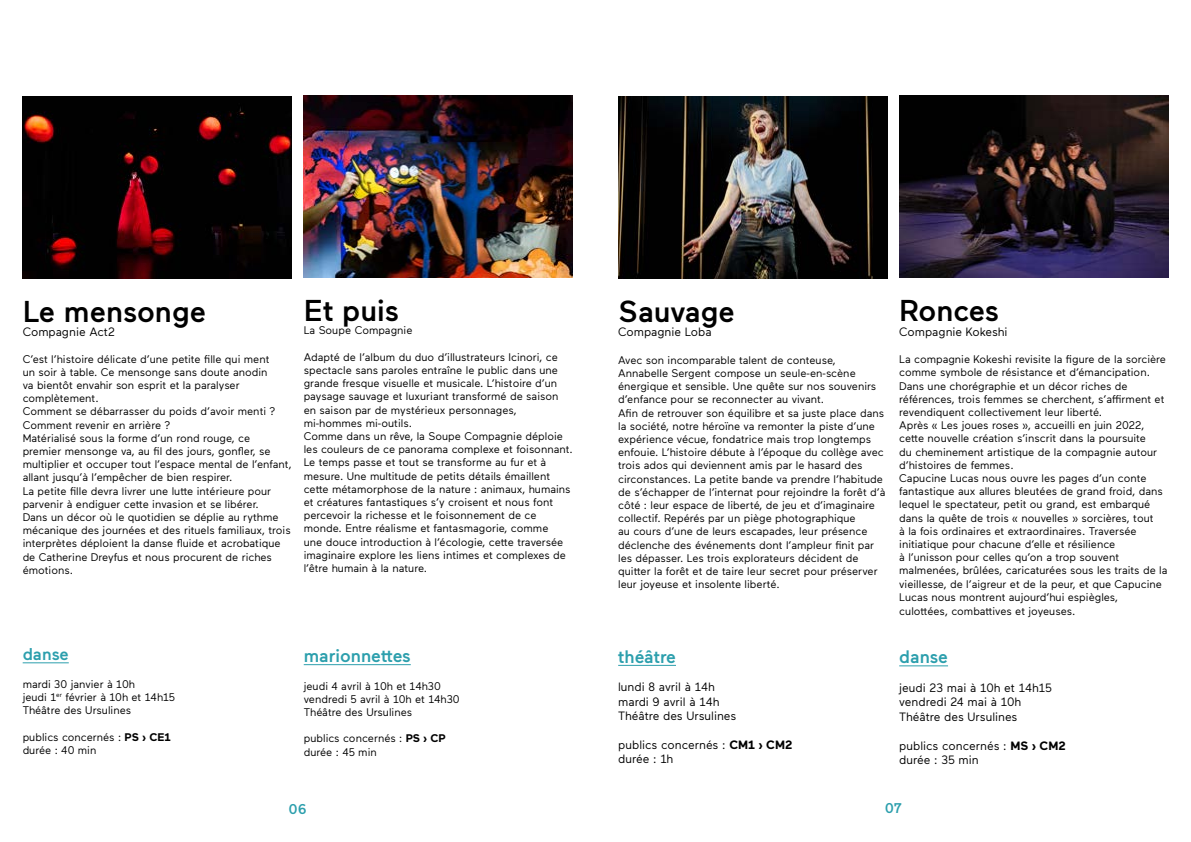
<style>
.page{position:relative;width:1191px;height:842px;background:#fff}
.page>*{position:absolute;margin:0;border:0;box-sizing:border-box;transform-origin:0 0}
.t1{font:500 30px "Maax";color:#000}
.t2{font:500 18px "Maax";color:#2c9fad}
.t3{font:500 17px "Maax";color:#2c9fad}
.t4{font:500 14px "Maax";color:#2c9fad}
.t5{font:12px/14.4px "Maax";color:#000}
.t6{font:11px/13.2px "Maax";color:#000}
.s1{font-weight:700}
</style>
<div class="page">
<img style="left:304px;top:95px;width:269px;height:183px">
<img style="left:618px;top:96px;width:269px;height:183px">
<hr style="left:304px;top:664px;width:107px;height:1px;background:#2c9fad">
<hr style="left:618px;top:665px;width:58px;height:1px;background:#2c9fad">
<img style="left:899px;top:95px;width:269px;height:183px">
<hr style="left:899px;top:665px;width:49px;height:1px;background:#2c9fad">
<img style="left:23px;top:96px;width:269px;height:183px">
<hr style="left:23px;top:662px;width:46px;height:1px;background:#2c9fad">
<h1 class="t1" style="left:23px;top:292px;width:185px">Le mensonge</h1>
<p class="t5" style="left:23px;top:324px;width:94px">Compagnie Act2</p>
<p class="t6" style="left:23px;top:352px;width:270px">C’est l’histoire délicate d’une petite fille qui ment<br>un soir à table. Ce mensonge sans doute anodin<br>va bientôt envahir son esprit et la paralyser complètement.<br>Comment se débarrasser du poids d’avoir menti ?<br>Comment revenir en arrière ?<br>Matérialisé sous la forme d’un rond rouge, ce<br>premier mensonge va, au fil des jours, gonfler, se multiplier et occuper tout l’espace mental de l’enfant, allant jusqu’à l’empêcher de bien respirer.<br>La petite fille devra livrer une lutte intérieure pour parvenir à endiguer cette invasion et se libérer.<br>Dans un décor où le quotidien se déplie au rythme mécanique des journées et des rituels familiaux, trois interprètes déploient la danse fluide et acrobatique de Catherine Dreyfus et nous procurent de riches émotions.</p>
<h1 class="t1" style="left:304px;top:291px;width:97px">Et puis</h1>
<p class="t6" style="left:304px;top:323px;width:110px">La Soupe Compagnie</p>
<p class="t6" style="left:304px;top:350px;width:270px">Adapté de l’album du duo d’illustrateurs Icinori, ce spectacle sans paroles entraîne le public dans une grande fresque visuelle et musicale. L’histoire d’un paysage sauvage et luxuriant transformé de saison en saison par de mystérieux personnages, mi-hommes mi-outils.<br>Comme dans un rêve, la Soupe Compagnie déploie les couleurs de ce panorama complexe et foisonnant.<br>Le temps passe et tout se transforme au fur et à mesure. Une multitude de petits détails émaillent cette métamorphose de la nature : animaux, humains et créatures fantastiques s’y croisent et nous font percevoir la richesse et le foisonnement de ce monde. Entre réalisme et fantasmagorie, comme<br>une douce introduction à l’écologie, cette traversée imaginaire explore les liens intimes et complexes de l’être humain à la nature.</p>
<h3 class="t3" style="left:23px;top:643px;width:48px">danse</h3>
<p class="t6" style="left:23px;top:677px;width:154px">mardi 30 janvier à 10h<br>jeudi 1<sup>er</sup> février à 10h et 14h15<br>Théâtre des Ursulines</p>
<p class="t6" style="left:23px;top:730px;width:150px">publics concernés : <span class="s1">PS › CE1 </span>durée : 40 min</p>
<h2 class="t2" style="left:304px;top:644px;width:108px">marionnettes</h2>
<p class="t6" style="left:304px;top:679px;width:157px">jeudi 4 avril à 10h et 14h30 vendredi 5 avril à 10h et 14h30<br>Théâtre des Ursulines</p>
<p class="t6" style="left:304px;top:731px;width:143px">publics concernés : <span class="s1">PS › CP </span>durée : 45 min</p>
<h1 class="t1" style="left:618px;top:292px;width:118px">Sauvage</h1>
<p class="t5" style="left:618px;top:324px;width:95px">Compagnie Loba</p>
<p class="t6" style="left:618px;top:353px;width:269px">Avec son incomparable talent de conteuse, Annabelle Sergent compose un seule-en-scène énergique et sensible. Une quête sur nos souvenirs d’enfance pour se reconnecter au vivant.<br>Afin de retrouver son équilibre et sa juste place dans la société, notre héroïne va remonter la piste d’une expérience vécue, fondatrice mais trop longtemps enfouie. L’histoire débute à l’époque du collège avec trois ados qui deviennent amis par le hasard des circonstances. La petite bande va prendre l’habitude de s’échapper de l’internat pour rejoindre la forêt d’à côté : leur espace de liberté, de jeu et d’imaginaire collectif. Repérés par un piège photographique<br>au cours d’une de leurs escapades, leur présence déclenche des événements dont l’ampleur finit par les dépasser. Les trois explorateurs décident de quitter la forêt et de taire leur secret pour préserver leur joyeuse et insolente liberté.</p>
<h2 class="t2" style="left:618px;top:645px;width:59px">théâtre</h2>
<p class="t5" style="left:618px;top:679px;width:120px">lundi 8 avril à 14h mardi 9 avril à 14h<br>Théâtre des Ursulines</p>
<p class="t5" style="left:618px;top:737px;width:176px">publics concernés : <span class="s1">CM1 › CM2 </span>durée : 1h</p>
<h1 class="t1" style="left:899px;top:291px;width:101px">Ronces</h1>
<p class="t5" style="left:899px;top:324px;width:110px">Compagnie Kokeshi</p>
<p class="t6" style="left:899px;top:352px;width:270px">La compagnie Kokeshi revisite la figure de la sorcière comme symbole de résistance et d’émancipation.<br>Dans une chorégraphie et un décor riches de références, trois femmes se cherchent, s’affirment et revendiquent collectivement leur liberté.<br>Après « Les joues roses », accueilli en juin 2022, cette nouvelle création s’inscrit dans la poursuite<br>du cheminement artistique de la compagnie autour d’histoires de femmes.<br>Capucine Lucas nous ouvre les pages d’un conte fantastique aux allures bleutées de grand froid, dans lequel le spectateur, petit ou grand, est embarqué dans la quête de trois « nouvelles » sorcières, tout<br>à la fois ordinaires et extraordinaires. Traversée initiatique pour chacune d’elle et résilience<br>à l’unisson pour celles qu’on a trop souvent malmenées, brûlées, caricaturées sous les traits de la vieillesse, de l’aigreur et de la peur, et que Capucine Lucas nous montrent aujourd’hui espiègles,</p>
<p class="t6" style="left:899px;top:604px;width:178px">culottées, combattives et joyeuses.</p>
<h2 class="t2" style="left:899px;top:645px;width:50px">danse</h2>
<p class="t5" style="left:899px;top:680px;width:154px">jeudi 23 mai à 10h et 14h15 vendredi 24 mai à 10h<br>Théâtre des Ursulines</p>
<p class="t5" style="left:899px;top:738px;width:168px">publics concernés : <span class="s1">MS › CM2 </span>durée : 35 min</p>
<p class="t4" style="left:289px;top:800px;width:20px">06</p>
<p class="t4" style="left:884px;top:799px;width:18px">07</p>
</div>
